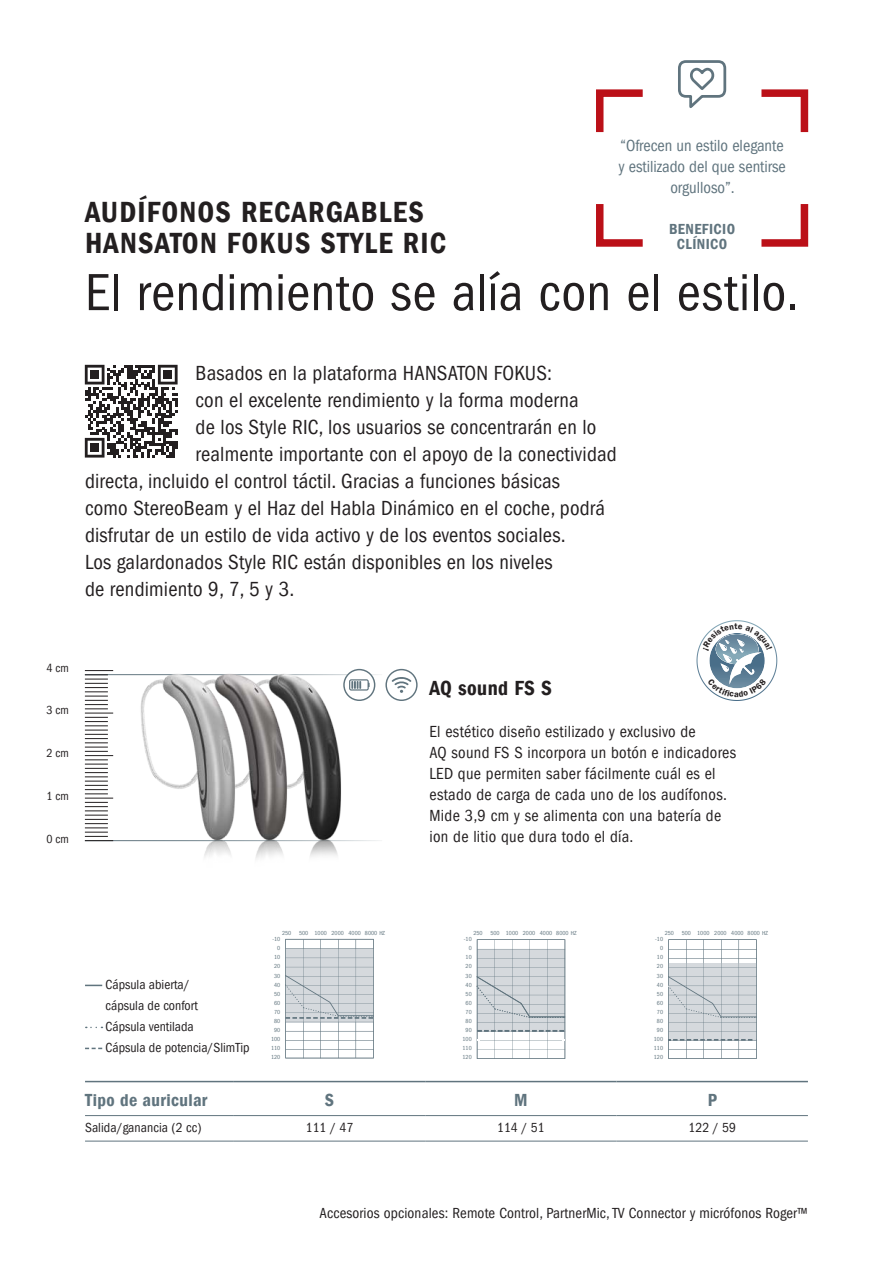
<style>
.page{position:relative;width:893px;height:1263px;background:#fff}
.page>*{position:absolute;margin:0;border:0;box-sizing:border-box;transform-origin:0 0}
.t1{font:condensed 54px "Franklin Gothic LT Pro";letter-spacing:.005em;color:#231f20}
.t2{font:30px/31.5px "Franklin Gothic LT Pro Dm Cn";letter-spacing:.04em;color:#231f20}
.t3{font:condensed 21px "Franklin Gothic LT Pro";letter-spacing:.01em;color:#231f20}
.t4{font:21px "Franklin Gothic LT Pro Dm Cn";letter-spacing:.02em;color:#231f20}
.t5{font:18px "Franklin Gothic LT Pro Dm Cn";letter-spacing:.02em;color:#60747e}
.t6{font:condensed 16.5px/21px "Franklin Gothic LT Pro";letter-spacing:.02em;color:#231f20}
.t7{font:condensed 16.5px/21px "Franklin Gothic LT Pro";color:#60747e;text-align:center}
.t8{font:condensed 15px "Franklin Gothic LT Pro";letter-spacing:.01em;color:#231f20}
.t9{font:15px/15px "Franklin Gothic LT Pro Dm Cn";letter-spacing:.03em;color:#60747e;text-align:center}
.t10{font:condensed 13.5px/21px "Franklin Gothic LT Pro";color:#231f20}
.t11{font:condensed 12px "Franklin Gothic LT Pro";color:#231f20}
.t12{font:condensed 6px/9px "Franklin Gothic LT Pro";color:#60747e;text-align:right}
</style>
<div class="page">
<svg style="left:85px;top:365px;width:93px;height:93px"></svg>
<svg style="left:348px;top:669px;width:22px;height:4px"></svg>
<svg style="left:391px;top:669px;width:27px;height:32px"></svg>
<img style="left:345px;top:673px;width:53px;height:168px">
<img style="left:293px;top:674px;width:52px;height:183px">
<img style="left:98px;top:674px;width:195px;height:185px">
<svg style="left:85px;top:670px;width:28px;height:171px"></svg>
<svg style="left:285px;top:939px;width:89px;height:119px"></svg>
<svg style="left:477px;top:939px;width:88px;height:120px"></svg>
<svg style="left:668px;top:939px;width:89px;height:120px"></svg>
<svg style="left:596px;top:60px;width:213px;height:187px"></svg>
<svg style="left:85px;top:985px;width:17px;height:1px"></svg>
<svg style="left:85px;top:1048px;width:17px;height:1px"></svg>
<hr style="left:85px;top:1081px;width:149px;height:1px;background:#60747e">
<hr style="left:234px;top:1081px;width:191px;height:1px;background:#60747e">
<hr style="left:425px;top:1081px;width:192px;height:1px;background:#60747e">
<hr style="left:617px;top:1081px;width:191px;height:1px;background:#60747e">
<hr style="left:85px;top:1115px;width:149px;height:1px;background:#60747e">
<hr style="left:85px;top:1141px;width:149px;height:1px;background:#60747e">
<hr style="left:234px;top:1115px;width:191px;height:1px;background:#60747e">
<hr style="left:425px;top:1115px;width:192px;height:1px;background:#60747e">
<hr style="left:234px;top:1141px;width:191px;height:1px;background:#60747e">
<hr style="left:425px;top:1141px;width:192px;height:1px;background:#60747e">
<hr style="left:617px;top:1115px;width:191px;height:1px;background:#60747e">
<hr style="left:617px;top:1141px;width:191px;height:1px;background:#60747e">
<div style="left:696px;top:620px;width:81px;height:81px;border:1px solid #fff;border-radius:50%"></div>
<svg style="left:703px;top:623px;width:69px;height:74px"></svg>
<p class="t7" style="left:618px;top:135px;width:169px">“Ofrecen un estilo elegante y estilizado del que sentirse orgulloso”.</p>
<p class="t9" style="left:669px;top:221px;width:68px">BENEFICIO<br>CLÍNICO</p>
<h2 class="t2" style="left:85px;top:195px;width:363px">AUDÍFONOS RECARGABLES<br>HANSATON FOKUS STYLE RIC</h2>
<h1 class="t1" style="left:85px;top:262px;width:715px">El rendimiento se alía con el estilo.</h1>
<p class="t3" style="left:196px;top:361px;width:358px">Basados en la plataforma HANSATON FOKUS:</p>
<p class="t3" style="left:196px;top:388px;width:385px">con el excelente rendimiento y la forma moderna</p>
<p class="t3" style="left:196px;top:415px;width:402px">de los Style RIC, los usuarios se concentrarán en lo</p>
<p class="t3" style="left:196px;top:442px;width:423px">realmente importante con el apoyo de la conectividad</p>
<p class="t3" style="left:85px;top:469px;width:477px">directa, incluido el control táctil. Gracias a funciones básicas</p>
<p class="t3" style="left:85px;top:496px;width:521px">como StereoBeam y el Haz del Habla Dinámico en el coche, podrá</p>
<p class="t3" style="left:85px;top:523px;width:482px">disfrutar de un estilo de vida activo y de los eventos sociales.</p>
<p class="t3" style="left:85px;top:550px;width:469px">Los galardonados Style RIC están disponibles en los niveles</p>
<p class="t3" style="left:85px;top:577px;width:211px">de rendimiento 9, 7, 5 y 3.</p>
<p class="t11" style="left:46px;top:661px;width:24px">4 cm</p>
<p class="t11" style="left:46px;top:703px;width:24px">3 cm</p>
<p class="t11" style="left:46px;top:746px;width:24px">2 cm</p>
<p class="t11" style="left:46px;top:789px;width:24px">1 cm</p>
<p class="t11" style="left:46px;top:832px;width:24px">0 cm</p>
<p class="t4" style="left:429px;top:677px;width:124px">AQ sound FS S</p>
<p class="t6" style="left:429px;top:721px;width:308px">El estético diseño estilizado y exclusivo de<br>AQ sound FS S incorpora un botón e indicadores LED que permiten saber fácilmente cuál es el estado de carga de cada uno de los audífonos.<br>Mide 3,9 cm y se alimenta con una batería de ion de litio que dura todo el día.</p>
<p class="t12" style="left:282px;top:929px;width:11px">250</p>
<p class="t12" style="left:299px;top:929px;width:88px">500 1000 2000 4000 8000 HZ</p>
<p class="t12" style="left:473px;top:929px;width:11px">250</p>
<p class="t12" style="left:490px;top:929px;width:88px">500 1000 2000 4000 8000 HZ</p>
<p class="t12" style="left:665px;top:929px;width:11px">250</p>
<p class="t12" style="left:682px;top:929px;width:88px">500 1000 2000 4000 8000 HZ</p>
<p class="t12" style="left:271px;top:935px;width:11px">-10<br>0<br>10<br>20<br>30<br>40<br>50<br>60<br>70<br>80<br>90<br>100<br>110<br>120</p>
<p class="t12" style="left:463px;top:935px;width:11px">-10<br>0<br>10<br>20<br>30<br>40<br>50<br>60<br>70<br>80<br>90<br>100<br>110<br>120</p>
<p class="t12" style="left:654px;top:935px;width:11px">-10<br>0<br>10<br>20<br>30<br>40<br>50<br>60<br>70<br>80<br>90<br>100<br>110<br>120</p>
<p class="t10" style="left:106px;top:974px;width:146px">Cápsula abierta/<br>cápsula de confort<br>Cápsula ventilada<br>Cápsula de potencia/SlimTip</p>
<p class="t5" style="left:85px;top:1090px;width:124px">Tipo de auricular</p>
<p class="t5" style="left:325px;top:1090px;width:11px">S</p>
<p class="t5" style="left:514px;top:1090px;width:15px">M</p>
<p class="t5" style="left:708px;top:1090px;width:11px">P</p>
<p class="t10" style="left:85px;top:1117px;width:118px">Salida/ganancia (2 cc)</p>
<p class="t10" style="left:306px;top:1117px;width:49px">111 / 47</p>
<p class="t10" style="left:497px;top:1117px;width:49px">114 / 51</p>
<p class="t10" style="left:688px;top:1117px;width:49px">122 / 59</p>
<p class="t8" style="left:320px;top:1205px;width:490px">Accesorios opcionales: Remote Control, PartnerMic, TV Connector y micrófonos Roger™</p>
</div>
